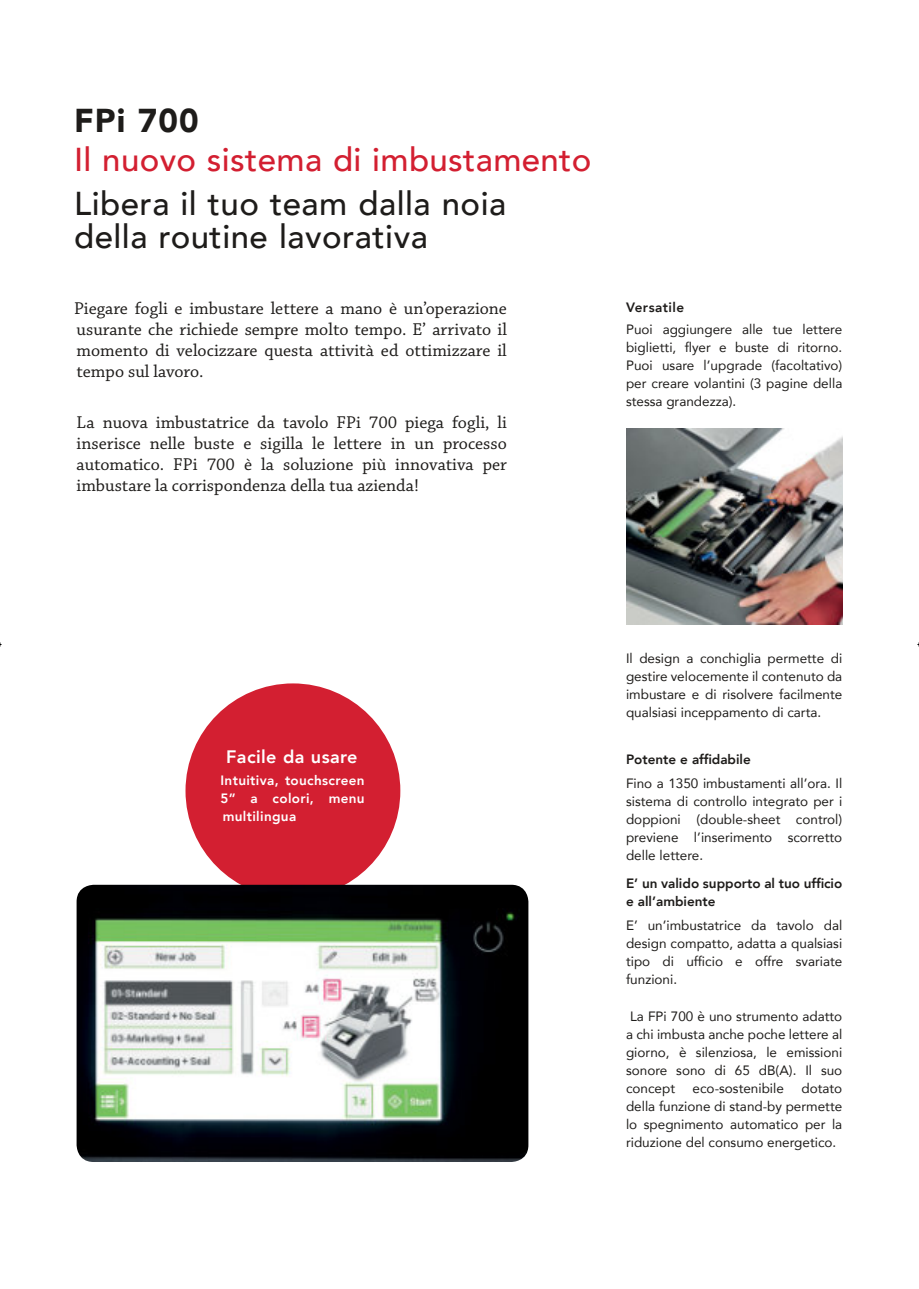
<style>
.page{position:relative;width:919px;height:1289px;background:#fff}
.page>*{position:absolute;margin:0;border:0;box-sizing:border-box;transform-origin:0 0}
.t1{font:500 33px/33px "Avenir";letter-spacing:.015em;color:#1e1c1a}
.t2{font:500 33px "Avenir";letter-spacing:.01em;color:#d31f31}
.t3{font:900 33px "Avenir";letter-spacing:.035em;color:#1e1c1a}
.t4{font:18px/21px "Chaparral Pro";color:#1e1c1a;text-align:justify}
.t5{font:800 18px "Avenir";letter-spacing:.025em;color:#fff}
.t6{font:13.5px/18px "Avenir";color:#1e1c1a;text-align:justify}
.t7{font:800 13.5px/18px "Avenir";color:#1e1c1a}
.t8{font:800 13.5px/18px "Avenir";letter-spacing:.025em;color:#fff;text-align:justify}
.t9{font:800 13.5px "Avenir";letter-spacing:.035em;color:#1e1c1a}
</style>
<div class="page">
<div style="left:185px;top:683px;width:215px;height:215px;background:#d31f31;border-radius:50%"></div>
<img style="left:626px;top:429px;width:216px;height:195px">
<img style="left:77px;top:884px;width:451px;height:277px;border-radius:17px">
<h1 class="t3" style="left:74px;top:99px;width:126px">FPi 700</h1>
<h1 class="t2" style="left:74px;top:138px;width:519px">Il nuovo sistema di imbustamento</h1>
<h1 class="t1" style="left:74px;top:187px;width:433px">Libera il tuo team dalla noia della routine lavorativa</h1>
<h2 class="t4" style="left:74px;top:299px;width:434px">Piegare fogli e imbustare lettere a mano è un’operazione usurante che richiede sempre molto tempo. E’ arrivato il momento di velocizzare questa attività ed ottimizzare il tempo sul lavoro.</h2>
<h2 class="t4" style="left:77px;top:413px;width:432px">La nuova imbustatrice da tavolo FPi 700 piega fogli, li inserisce nelle buste e sigilla le lettere in un processo automatico. FPi 700 è la soluzione più innovativa per imbustare la corrispondenza della tua azienda!</h2>
<p class="t9" style="left:626px;top:298px;width:60px">Versatile</p>
<p class="t6" style="left:626px;top:320px;width:218px">Puoi aggiungere alle tue lettere biglietti, flyer e buste di ritorno.<br>Puoi usare l’upgrade (facoltativo) per creare volantini (3 pagine della stessa grandezza).</p>
<h2 class="t5" style="left:226px;top:745px;width:133px">Facile da usare</h2>
<p class="t8" style="left:220px;top:771px;width:146px">Intuitiva, touchscreen 5” a colori, menu multilingua</p>
<p class="t6" style="left:626px;top:649px;width:218px">Il design a conchiglia permette di gestire velocemente il contenuto da imbustare e di risolvere facilmente qualsiasi inceppamento di carta.</p>
<p class="t7" style="left:626px;top:750px;width:126px">Potente e affidabile</p>
<p class="t6" style="left:626px;top:774px;width:218px">Fino a 1350 imbustamenti all’ora. Il sistema di controllo integrato per i doppioni (double-sheet control) previene l’inserimento scorretto delle lettere.</p>
<p class="t7" style="left:626px;top:874px;width:218px">E’ un valido supporto al tuo ufficio e all’ambiente</p>
<p class="t6" style="left:626px;top:916px;width:218px">E’ un’imbustatrice da tavolo dal design compatto, adatta a qualsiasi tipo di ufficio e offre svariate funzioni.</p>
<p class="t6" style="left:626px;top:1007px;width:218px;text-indent:4px">La FPi 700 è uno strumento adatto a chi imbusta anche poche lettere al giorno, è silenziosa, le emissioni sonore sono di 65 dB(A). Il suo concept</p>
<p class="t6" style="left:626px;top:1079px;width:218px;text-indent:175px">dotato della funzione di stand-by permette lo spegnimento automatico per la riduzione del consumo energetico.</p>
<p class="t6" style="left:692px;top:1079px;width:93px">eco-sostenibile</p>
</div>
